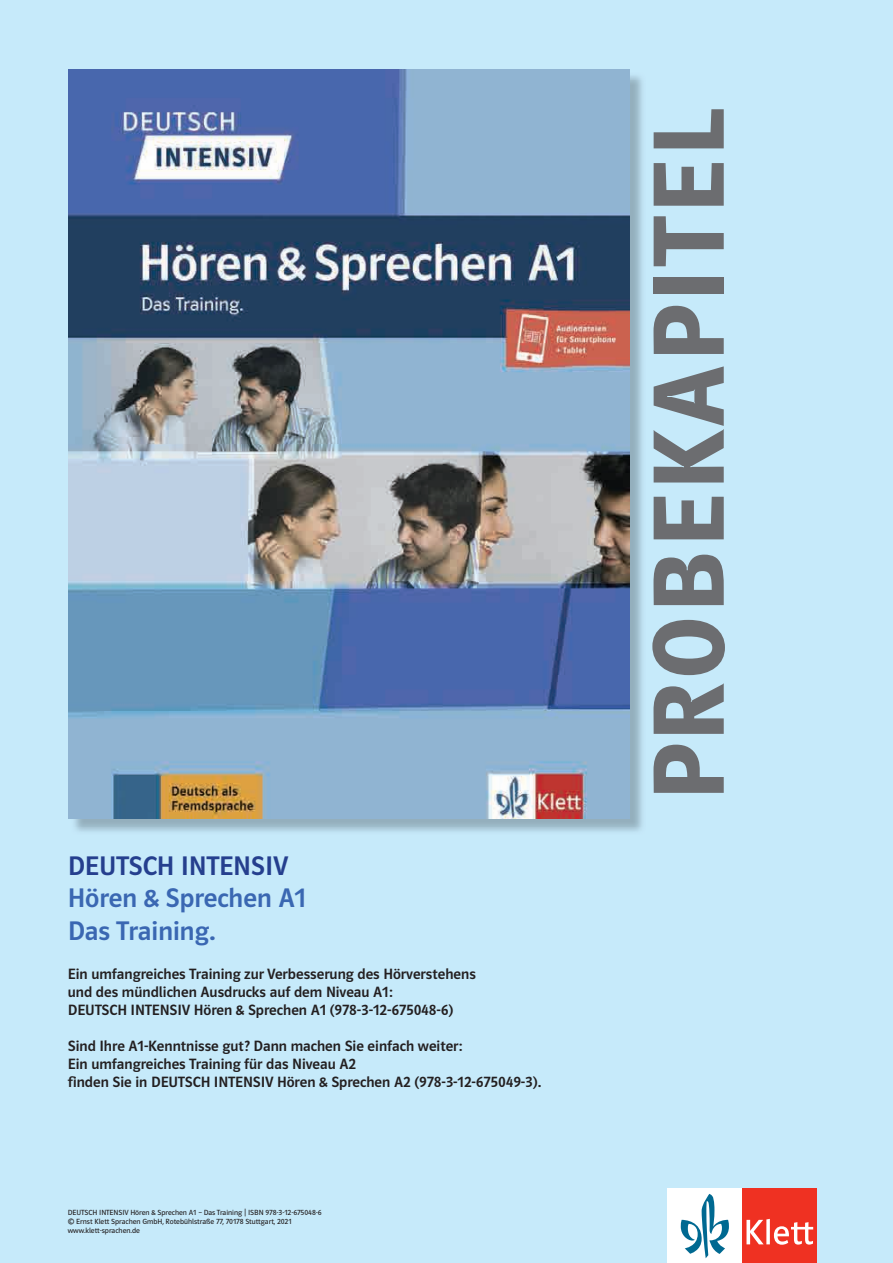
<style>
.page{position:relative;width:893px;height:1263px;background:#c6eafa}
.page>*{position:absolute;margin:0;border:0;box-sizing:border-box;transform-origin:0 0}
.t1{font:600 101.7px "Polo CEF";letter-spacing:.04em;color:#6c6d70}
.t2{font:500 27px/32.4px "Polo CEF";color:#3a67b2}
.t3{font:500 27px "Polo CEF";color:#253f8e}
.t4{font:500 15px/18px "Polo CEF";color:#231f20}
.t5{font:7.5px/9px "Polo CEF";color:#231f20}
</style>
<div class="page">
<div style="left:668px;top:1188px;width:74px;height:75px;background:#fff"></div>
<div style="left:742px;top:1188px;width:74px;height:75px;background:#ef3122"></div>
<svg style="left:746px;top:1219px;width:67px;height:26px"></svg>
<svg style="left:681px;top:1194px;width:48px;height:64px"></svg>
<img style="left:71px;top:72px;width:571px;height:760px">
<img style="left:69px;top:70px;width:560px;height:748px">
<h2 class="t3" style="left:68px;top:850px;width:222px">DEUTSCH INTENSIV</h2>
<h2 class="t2" style="left:68px;top:882px;width:240px">Hören &amp; Sprechen A1<br>Das Training.</h2>
<p class="t4" style="left:68px;top:965px;width:410px">Ein umfangreiches Training zur Verbesserung des Hörverstehens und des mündlichen Ausdrucks auf dem Niveau A1:<br>DEUTSCH INTENSIV Hören &amp; Sprechen A1 (978-3-12-675048-6)</p>
<p class="t4" style="left:68px;top:1037px;width:475px">Sind Ihre A1-Kenntnisse gut? Dann machen Sie einfach weiter:<br>Ein umfangreiches Training für das Niveau A2<br>finden Sie in DEUTSCH INTENSIV Hören &amp; Sprechen A2 (978-3-12-675049-3).</p>
<p class="t5" style="left:68px;top:1208px;width:255px">DEUTSCH INTENSIV Hören &amp; Sprechen A1 – Das Training ⏐ ISBN 978-3-12-675048-6 © Ernst Klett Sprachen GmbH, Rotebühlstraße 77, 70178 Stuttgart, 2021 www.klett-sprachen.de</p>
<h1 class="t1" style="left:629px;top:800px;width:693px;rotate:-90deg">PROBEKAPITEL</h1>
</div>
